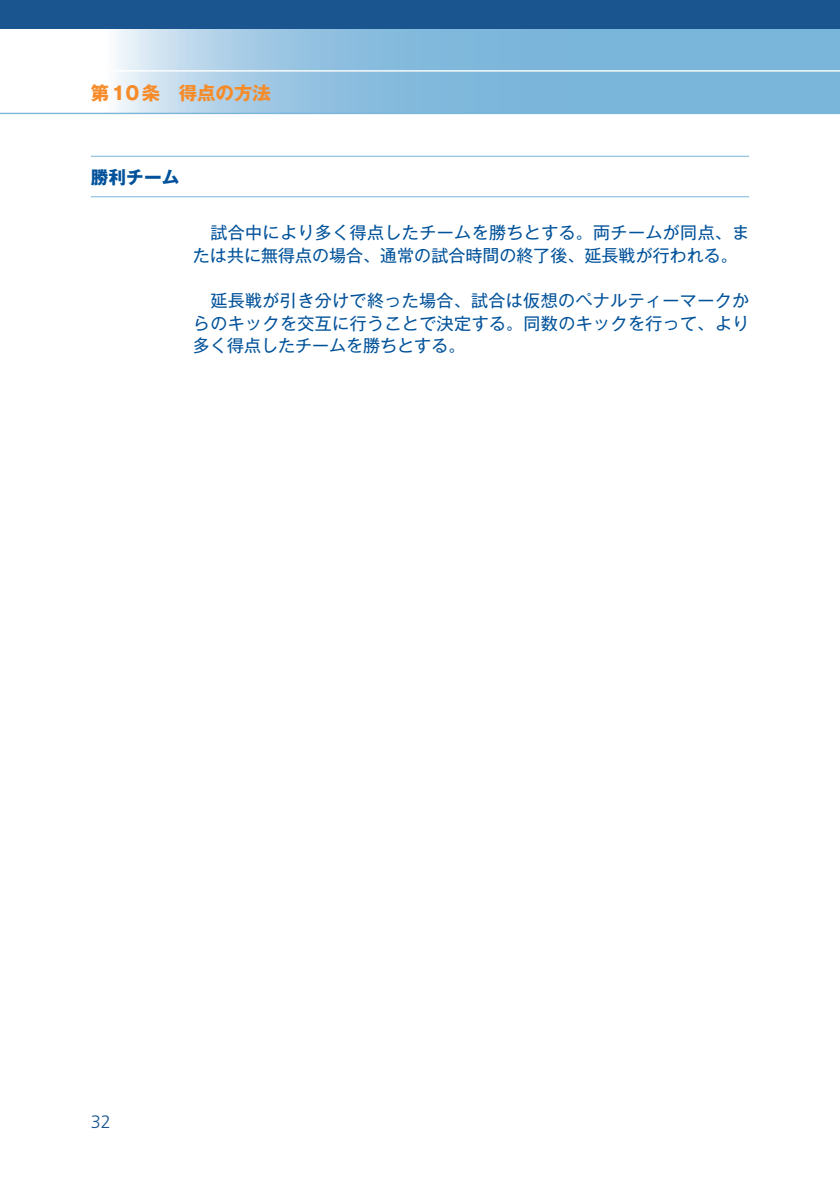
<style>
.page{position:relative;width:840px;height:1191px;background:#fff}
.page>*{position:absolute;margin:0;border:0;box-sizing:border-box;transform-origin:0 0}
.t1{font:18.4px "Gothic MB101 Pro Bold 90 pv RKSJ H";color:#f68b29}
.t2{font:300 18px "Frutiger";color:#1b5590}
.t3{font:17.8px "Gothic MB101 Pro Bold 90 pv RKSJ H";color:#01529a}
.t4{font:17px/22.6px "Gothic MB101 Pro Regular 90 pv RKSJ H";letter-spacing:.025em;color:#01529a}
</style>
<div class="page">
<svg style="left:0;top:28px;width:839px;height:85px;background:#9bc7e2"></svg>
<div style="left:0;top:0;width:839px;height:28px;background:#1b5590"></div>
<hr style="left:0;top:70px;width:839px;height:2px;background:#fff">
<hr style="left:0;top:113px;width:839px;height:1px;background:#79b6da">
<hr style="left:91px;top:156px;width:657px;height:1px;background:#79b6da">
<hr style="left:91px;top:196px;width:657px;height:1px;background:#79b6da">
<p class="t1" style="left:91px;top:86px;width:181px">第10条　得点の方法</p>
<p class="t3" style="left:91px;top:170px;width:90px">勝利チーム</p>
<p class="t4" style="left:193px;top:224px;width:557px">　試合中により多く得点したチームを勝ちとする。両チームが同点、または共に無得点の場合、通常の試合時間の終了後、延長戦が行われる。</p>
<p class="t4" style="left:193px;top:292px;width:557px;text-align:justify">　延長戦が引き分けで終った場合、試合は仮想のペナルティーマークからのキックを交互に行うことで決定する。同数のキックを行って、より多く得点したチームを勝ちとする。</p>
<p class="t2" style="left:91px;top:1114px;width:22px">32</p>
</div>
